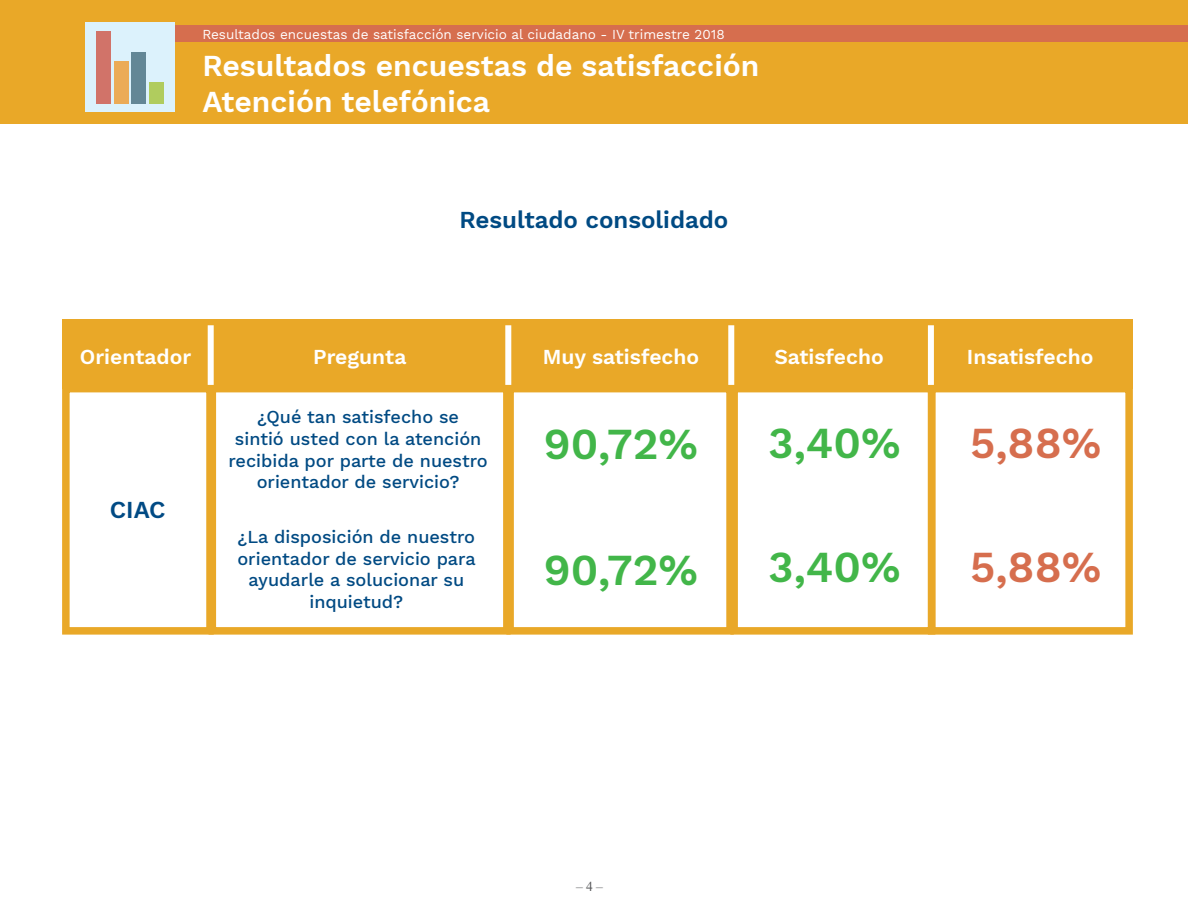
<style>
.page{position:relative;width:1188px;height:918px;background:#fff}
.page>*{position:absolute;margin:0;border:0;box-sizing:border-box;transform-origin:0 0}
.Texto_general{font:600 43.5px "Work Sans";color:#42b649}
.Texto_general-2{font:600 43.5px "Work Sans";color:#d66e4e}
.t1{font:600 30px "Work Sans";color:#fff}
.t2{font:600 24px "Work Sans";color:#004a83}
.t3{font:600 24px "Work Sans";color:#004a84}
.t4{font:600 21px "Work Sans";color:#fff}
.t5{font:500 18px/21.6px "Work Sans";color:#004a83;text-align:center}
.t6{font:13.5px "Work Sans";color:#fff}
.t7{font:13.5px "Times New Roman";color:#57585a}
</style>
<div class="page">
<div style="left:0;top:0;width:1188px;height:123px;background:#e9a828"></div>
<div style="left:93px;top:25px;width:1095px;height:16px;background:#d66e4e"></div>
<div style="left:85px;top:22px;width:90px;height:89px;background:#dcf2fc"></div>
<div style="left:96px;top:32px;width:15px;height:72px;background:#d17369"></div>
<div style="left:114px;top:61px;width:15px;height:43px;background:#ebab57"></div>
<div style="left:131px;top:52px;width:15px;height:52px;background:#638796"></div>
<div style="left:149px;top:83px;width:15px;height:21px;background:#b0cc5e"></div>
<div style="left:62px;top:385px;width:152px;height:250px;border:8px solid #e9a828"></div>
<div style="left:209px;top:385px;width:302px;height:250px;border:8px solid #e9a828"></div>
<div style="left:506px;top:385px;width:228px;height:250px;border:8px solid #e9a828"></div>
<div style="left:730px;top:385px;width:205px;height:250px;border:8px solid #e9a828"></div>
<div style="left:928px;top:385px;width:205px;height:250px;border:8px solid #e9a828"></div>
<div style="left:62px;top:319px;width:1071px;height:69px;background:#e9a828"></div>
<div style="left:208px;top:325px;width:6px;height:60px;background:#fff"></div>
<div style="left:505px;top:325px;width:6px;height:60px;background:#fff"></div>
<div style="left:728px;top:325px;width:6px;height:60px;background:#fff"></div>
<div style="left:928px;top:325px;width:6px;height:60px;background:#fff"></div>
<p class="t6" style="left:202px;top:27px;width:524px">Resultados encuestas de satisfacción servicio al ciudadano - IV trimestre 2018</p>
<p class="t1" style="left:202px;top:48px;width:559px">Resultados encuestas de satisfacción</p>
<p class="t1" style="left:202px;top:84px;width:289px">Atención telefónica</p>
<p class="t2" style="left:460px;top:206px;width:270px">Resultado consolidado</p>
<p class="t4" style="left:80px;top:344px;width:113px">Orientador</p>
<p class="t4" style="left:313px;top:344px;width:95px">Pregunta</p>
<p class="t4" style="left:543px;top:344px;width:158px">Muy satisfecho</p>
<p class="t4" style="left:774px;top:344px;width:111px">Satisfecho</p>
<p class="t4" style="left:967px;top:344px;width:128px">Insatisfecho</p>
<p class="t3" style="left:110px;top:496px;width:57px">CIAC</p>
<p class="t5" style="left:228px;top:407px;width:261px">¿Qué tan satisfecho se<br>sintió usted con la atención recibida por parte de nuestro orientador de servicio?</p>
<p class="t5" style="left:237px;top:527px;width:240px">¿La disposición de nuestro orientador de servicio para ayudarle a solucionar su inquietud?</p>
<p class="Texto_general" style="left:544px;top:419px;width:156px">90,72%</p>
<p class="Texto_general" style="left:544px;top:544px;width:156px">90,72%</p>
<p class="Texto_general" style="left:768px;top:418px;width:134px">3,40%</p>
<p class="Texto_general-2" style="left:970px;top:418px;width:133px">5,88%</p>
<p class="Texto_general" style="left:768px;top:542px;width:134px">3,40%</p>
<p class="Texto_general-2" style="left:970px;top:542px;width:133px">5,88%</p>
<p class="t7" style="left:576px;top:877px;width:28px">– 4 –</p>
</div>
